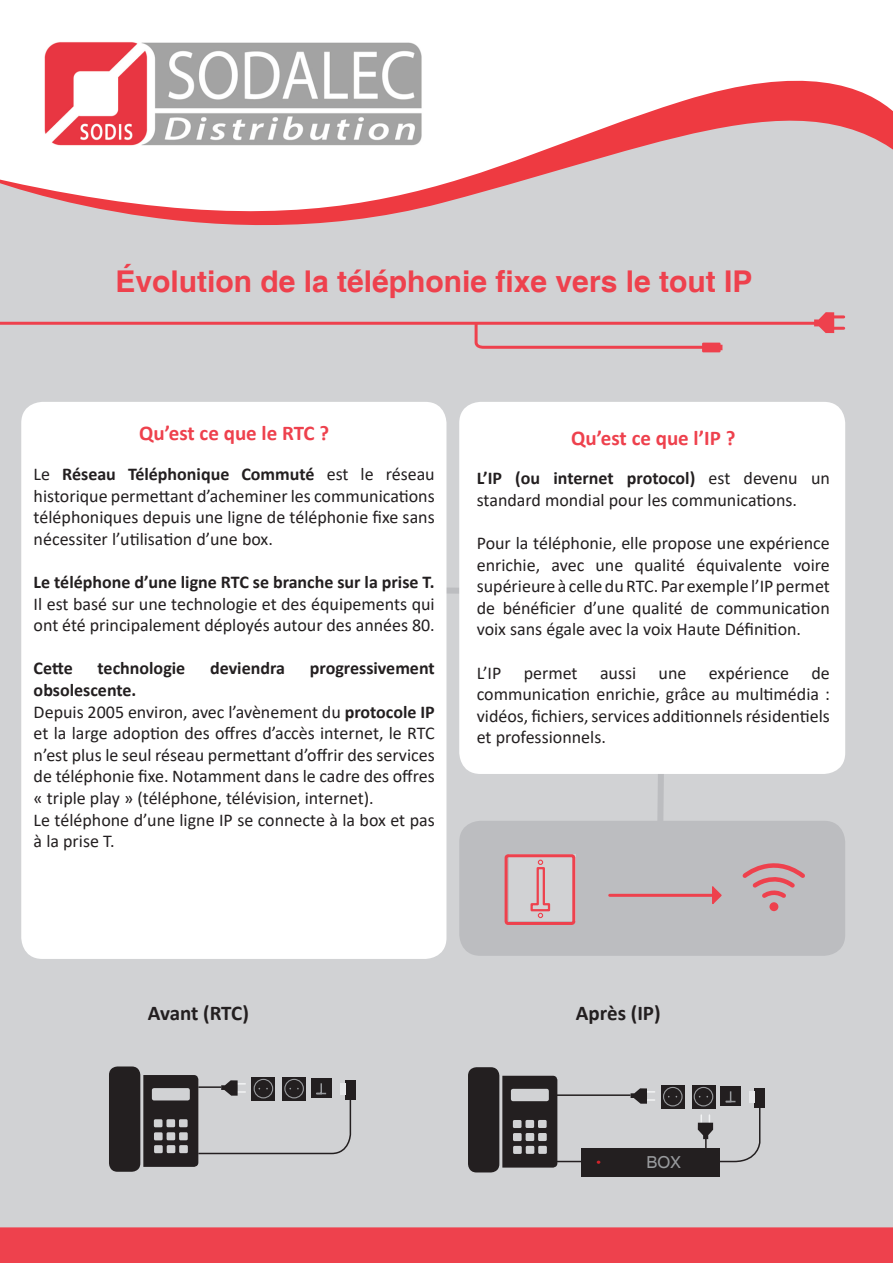
<style>
.page{position:relative;width:893px;height:1263px;background:#fff}
.page>*{position:absolute;margin:0;border:0;box-sizing:border-box;transform-origin:0 0}
.t1{font:700 30px "Helvetica";color:#ee414d}
.t2{font:700 21px "Calibri";color:#ee414d}
.t3{font:700 21px "Calibri";letter-spacing:-.01em;color:#231f20}
.t4{font:18px/21.6px "Calibri";color:#231f20;text-align:justify}
.t5{font:700 18px "Calibri";color:#231f20}
.t6{font:16.5px "Helvetica";color:#999b9e}
.s1{font-style:inherit}
.s2{font-weight:700}
</style>
<div class="page">
<div style="left:0;top:267px;width:893px;height:960px;background:#d1d2d4"></div>
<svg style="left:654px;top:774px;width:14px;height:47px"></svg>
<svg style="left:446px;top:584px;width:13px;height:14px"></svg>
<svg style="left:814px;top:312px;width:30px;height:21px"></svg>
<svg style="left:473px;top:321px;width:249px;height:31px;background:#d5bdc0"></svg>
<hr style="left:0;top:322px;width:815px;height:3px;background:#ee414d">
<div style="left:21px;top:402px;width:425px;height:557px;background:#fff;border-radius:21px"></div>
<div style="left:459px;top:402px;width:386px;height:372px;background:#fff;border-radius:21px"></div>
<div style="left:459px;top:821px;width:386px;height:135px;background:#bcbdc0;border-radius:21px"></div>
<div style="left:345px;top:1080px;width:10px;height:20px;background:#231f20"></div>
<div style="left:109px;top:1066px;width:31px;height:106px;background:#231f20;border-radius:9px"></div>
<svg style="left:143px;top:1075px;width:209px;height:92px;background:#989899"></svg>
<div style="left:154px;top:1119px;width:8px;height:8px;background:#d1d2d4;border-radius:2px"></div>
<div style="left:154px;top:1132px;width:9px;height:8px;background:#d1d2d4;border-radius:2px"></div>
<div style="left:154px;top:1145px;width:9px;height:8px;background:#d1d2d4;border-radius:2px"></div>
<div style="left:166px;top:1119px;width:9px;height:8px;background:#d1d2d4;border-radius:2px"></div>
<div style="left:167px;top:1132px;width:8px;height:8px;background:#d1d2d4;border-radius:2px"></div>
<div style="left:167px;top:1145px;width:8px;height:8px;background:#d1d2d4;border-radius:2px"></div>
<div style="left:179px;top:1119px;width:9px;height:8px;background:#d1d2d4;border-radius:2px"></div>
<div style="left:179px;top:1132px;width:9px;height:8px;background:#d1d2d4;border-radius:2px"></div>
<div style="left:179px;top:1145px;width:9px;height:8px;background:#d1d2d4;border-radius:2px"></div>
<div style="left:755px;top:1088px;width:10px;height:20px;background:#231f20"></div>
<div style="left:468px;top:1067px;width:31px;height:105px;background:#231f20;border-radius:9px"></div>
<div style="left:581px;top:1148px;width:139px;height:28px;background:#231f20"></div>
<svg style="left:502px;top:1076px;width:259px;height:91px;background:#908f90"></svg>
<div style="left:509px;top:854px;width:66px;height:67px;background:#d1d2d4"></div>
<div style="left:505px;top:854px;width:70px;height:71px;border:3px solid #ee414d;border-radius:2px"></div>
<svg style="left:530px;top:860px;width:21px;height:58px"></svg>
<div style="left:769px;top:902px;width:9px;height:9px;background:#ee414d;border-radius:50%"></div>
<svg style="left:742px;top:863px;width:63px;height:35px"></svg>
<hr style="left:610px;top:894px;width:102px;height:3px;background:#ee414d">
<svg style="left:711px;top:886px;width:11px;height:18px"></svg>
<svg style="left:0;top:80px;width:893px;height:187px;fill:#d1d2d4"></svg>
<div style="left:0;top:1227px;width:893px;height:36px;background:#ee414d"></div>
<img style="left:40px;top:42px;width:387px;height:107px">
<p class="t1" style="left:115px;top:263px;width:638px"><span class="s1">É</span>volution de la téléphonie fixe vers le tout IP</p>
<p class="t2" style="left:139px;top:418px;width:192px">Qu’est ce que le RTC ?</p>
<p class="t4" style="left:34px;top:463px;width:403px">Le <span class="s2">Réseau Téléphonique Commuté</span> est le réseau historique permettant d’acheminer les communications téléphoniques depuis une ligne de téléphonie fixe sans nécessiter l’utilisation d’une box.</p>
<p class="t5" style="left:34px;top:569px;width:403px">Le téléphone d’une ligne RTC se branche sur la prise T.</p>
<p class="t4" style="left:34px;top:592px;width:403px">Il est basé sur une technologie et des équipements qui ont été principalement déployés autour des années 80.</p>
<p class="t5" style="left:34px;top:656px;width:41px">Cette</p>
<p class="t5" style="left:98px;top:656px;width:89px">technologie</p>
<p class="t5" style="left:210px;top:656px;width:76px">deviendra</p>
<p class="t5" style="left:310px;top:656px;width:126px">progressivement</p>
<p class="t5" style="left:34px;top:677px;width:104px">obsolescente.</p>
<p class="t4" style="left:34px;top:700px;width:403px">Depuis 2005 environ, avec l’avènement du <span class="s2">protocole IP </span>et la large adoption des offres d’accès internet, le RTC n’est plus le seul réseau permettant d’offrir des services de téléphonie fixe. Notamment dans le cadre des offres « triple play » (téléphone, télévision, internet).</p>
<p class="t4" style="left:34px;top:808px;width:403px">Le téléphone d’une ligne IP se connecte à la box et pas à la prise T.</p>
<p class="t2" style="left:571px;top:423px;width:166px">Qu’est ce que l’IP ?</p>
<p class="t4" style="left:477px;top:467px;width:355px"><span class="s2">L’IP (ou internet protocol)</span> est devenu un standard mondial pour les communications.</p>
<p class="t4" style="left:477px;top:532px;width:355px">Pour la téléphonie, elle propose une expérience enrichie, avec une qualité équivalente voire supérieure à celle du RTC. Par exemple l’IP permet de bénéficier d’une qualité de communication voix sans égale avec la voix Haute Définition.</p>
<p class="t4" style="left:477px;top:661px;width:355px">L’IP permet aussi une expérience de communication enrichie, grâce au multimédia : vidéos, fichiers, services additionnels résidentiels et professionnels.</p>
<p class="t3" style="left:148px;top:998px;width:103px">Avant (RTC)</p>
<p class="t3" style="left:576px;top:998px;width:86px">Après (IP)</p>
<p class="t6" style="left:646px;top:1153px;width:36px">BOX</p>
</div>
